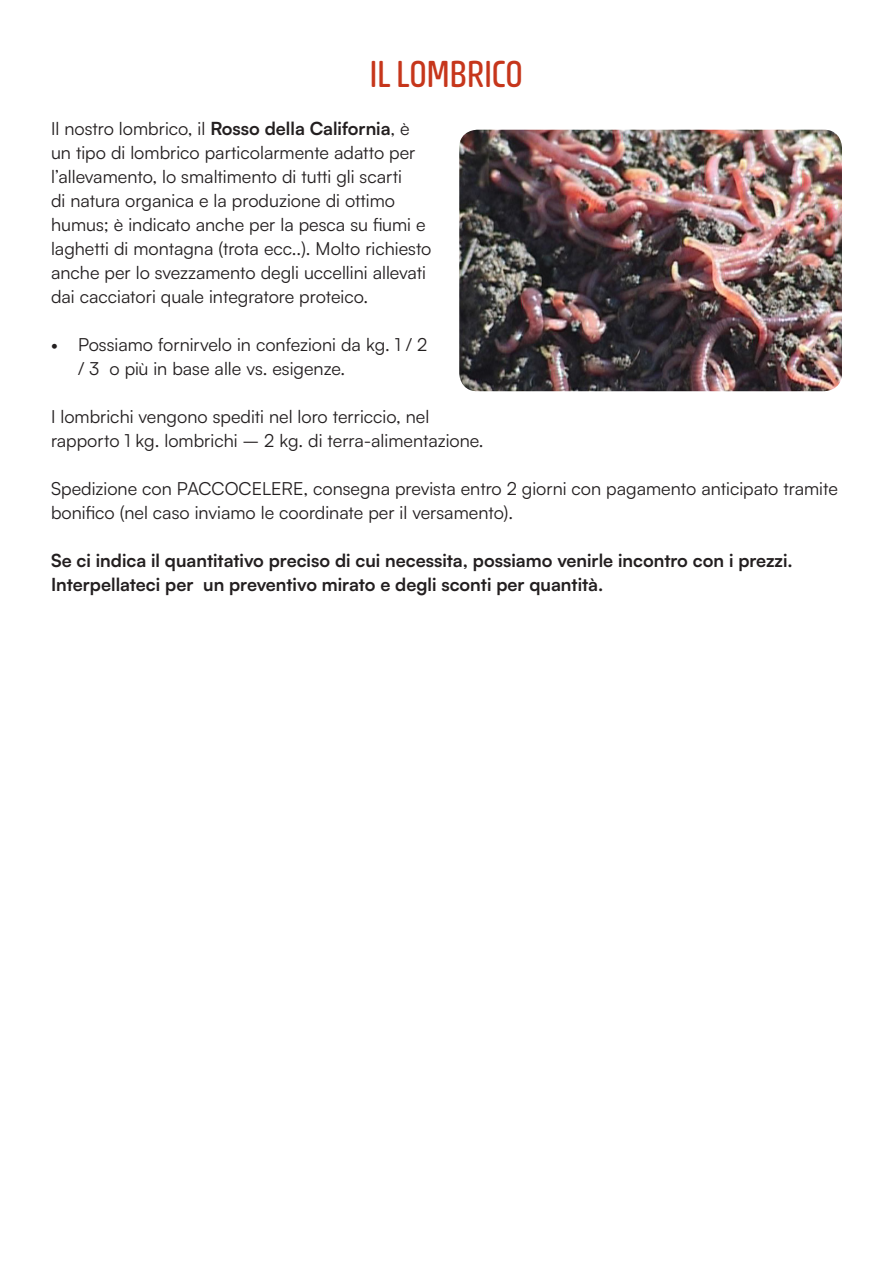
<style>
.page{position:relative;width:893px;height:1263px;background:#fff}
.page>*{position:absolute;margin:0;border:0;box-sizing:border-box;transform-origin:0 0}
.t1{font:37.5px "Bevellier";color:#c6361b}
.t2{font:18px/24px "Satoshi";color:#231f20}
.t3{font:700 18px/24px "Satoshi";color:#231f20}
.s1{font-weight:700}
</style>
<div class="page">
<img style="left:459px;top:130px;width:383px;height:261px">
<p class="t1" style="left:370px;top:53px;width:154px">IL LOMBRICO</p>
<p class="t2" style="left:51px;top:116px;width:382px">Il nostro lombrico, il <span class="s1">Rosso della California</span>, è un tipo di lombrico particolarmente adatto per l’allevamento, lo smaltimento di tutti gli scarti<br>di natura organica e la produzione di ottimo humus; è indicato anche per la pesca su fiumi e laghetti di montagna (trota ecc..). Molto richiesto anche per lo svezzamento degli uccellini allevati dai cacciatori quale integratore proteico.</p>
<p class="t2" style="left:78px;top:332px;width:351px;text-indent:-27px">• Possiamo fornirvelo in confezioni da kg. 1 / 2 / 3 o più in base alle vs. esigenze.</p>
<p class="t2" style="left:51px;top:404px;width:434px">I lombrichi vengono spediti nel loro terriccio, nel rapporto 1 kg. lombrichi – 2 kg. di terra-alimentazione.</p>
<p class="t2" style="left:51px;top:476px;width:788px">Spedizione con PACCOCELERE, consegna prevista entro 2 giorni con pagamento anticipato tramite bonifico (nel caso inviamo le coordinate per il versamento).</p>
<p class="t3" style="left:51px;top:547px;width:743px">Se ci indica il quantitativo preciso di cui necessita, possiamo venirle incontro con i prezzi.<br>Interpellateci per un preventivo mirato e degli sconti per quantità.</p>
</div>
